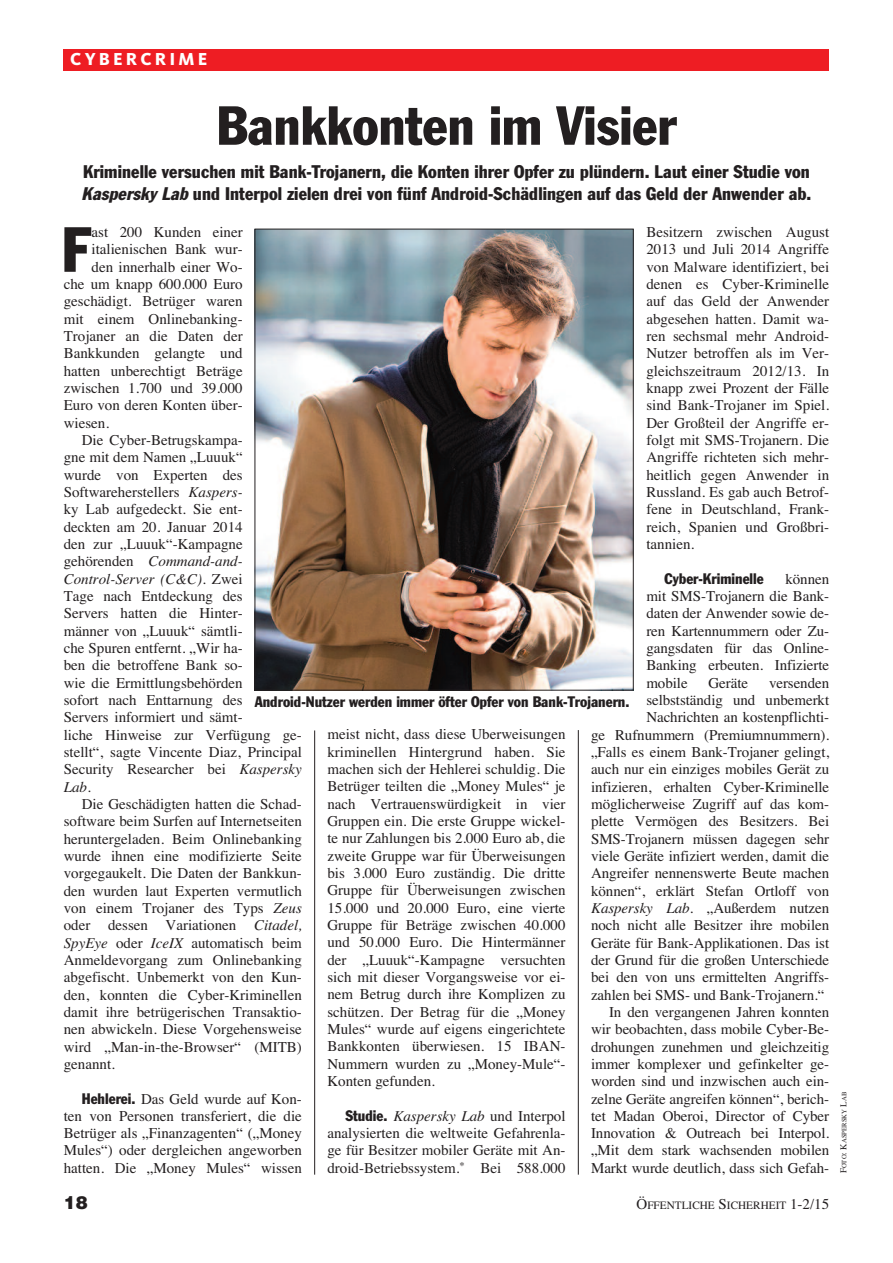
<style>
.page{position:relative;width:893px;height:1263px;background:#fff}
.page>*{position:absolute;margin:0;border:0;box-sizing:border-box;transform-origin:0 0}
.t1{font:condensed 62.55px "Franklin Gothic";color:#231f20}
.t2{font:condensed 54px "Franklin Gothic";color:#231f20}
.t3{font:condensed 18px/21.6px "Franklin Gothic";letter-spacing:.005em;color:#231f20}
.t4{font:800 18px "Kievit";letter-spacing:.175em;color:#fff}
.t5{font:900 18px "Helvetica";color:#231f20}
.t6{font:15px/17.2px "Times";letter-spacing:-.005em;color:#231f20;text-align:justify}
.t7{font:condensed 15px "Franklin Gothic";color:#231f20}
.t8{font:italic 15px "Times";color:#231f20}
.t9{font:11.25px "Times";color:#231f20}
.t10{font:6.75px "Times";color:#231f20}
.s1{font-style:italic}
.s2{font-style:normal}
.s3{font-family:"Franklin Gothic";font-stretch:condensed}
.s4{font-size:15px}
.s5{font-size:9px}
</style>
<div class="page">
<hr style="left:314px;top:730px;width:1px;height:445px;background:#231f20">
<hr style="left:578px;top:730px;width:1px;height:445px;background:#231f20">
<div style="left:64px;top:49px;width:765px;height:21px;background:#ee1d23"></div>
<img style="left:257px;top:231px;width:375px;height:457px">
<p class="t4" style="left:70px;top:53px;width:139px">CYBERCRIME</p>
<h2 class="t2" style="left:217px;top:106px;width:461px">Bankkonten im Visier</h2>
<p class="t3" style="left:82px;top:162px;width:731px">Kriminelle versuchen mit Bank-Trojanern, die Konten ihrer Opfer zu plündern. Laut einer Studie von<br><span class="s1">Kaspersky Lab</span>und Interpol zielen drei von fünf Android-Schädlingen auf das Geld der Anwender ab.</p>
<h1 class="t1" style="left:62px;top:227px;width:32px">F</h1>
<p class="t6" style="left:92px;top:223px;width:153px">ast 200 Kunden einer</p>
<p class="t6" style="left:646px;top:223px;width:184px">Besitzern zwischen August 2013 und Juli 2014 Angriffe von Malware identifiziert, bei denen es Cyber-Kriminelle auf das Geld der Anwender abgesehen hatten. Damit wa&shy;ren sechsmal mehr Android-Nutzer betroffen als im Ver&shy;gleichszeitraum 2012/13. In knapp zwei Prozent der Fälle sind Bank-Trojaner im Spiel.<br>Der Großteil der Angriffe er&shy;folgt mit SMS-Trojanern. Die Angriffe richteten sich mehr&shy;heitlich gegen Anwender in Russland. Es gab auch Betrof&shy;fene in Deutschland, Frank&shy;reich, Spanien und Großbri&shy;tannien.</p>
<p class="t7" style="left:664px;top:573px;width:101px">Cyber-Kriminelle</p>
<p class="t6" style="left:92px;top:241px;width:153px">italienischen Bank wur-</p>
<p class="t6" style="left:92px;top:258px;width:153px">den innerhalb einer Wo-</p>
<p class="t6" style="left:64px;top:275px;width:180px">che um knapp 600.000 Euro</p>
<p class="t6" style="left:64px;top:293px;width:180px">geschädigt. Betrüger waren</p>
<p class="t6" style="left:64px;top:310px;width:180px">mit einem Onlinebanking-</p>
<p class="t6" style="left:64px;top:327px;width:180px">Trojaner an die Daten der</p>
<p class="t6" style="left:64px;top:345px;width:180px">Bankkunden gelangte und</p>
<p class="t6" style="left:64px;top:362px;width:180px">hatten unberechtigt Beträge</p>
<p class="t6" style="left:64px;top:379px;width:180px">zwischen 1.700 und 39.000</p>
<p class="t6" style="left:64px;top:397px;width:180px">Euro von deren Konten über-</p>
<p class="t6" style="left:64px;top:414px;width:47px">wiesen.</p>
<p class="t6" style="left:82px;top:431px;width:162px">Die Cyber-Betrugskampa-</p>
<p class="t6" style="left:64px;top:449px;width:180px">gne mit dem Namen „Luuuk“</p>
<p class="t6" style="left:64px;top:466px;width:180px">wurde von Experten des</p>
<p class="t6" style="left:64px;top:483px;width:180px">Softwareherstellers <span class="s1">Kaspers-</span></p>
<p class="t6" style="left:64px;top:501px;width:180px">ky Lab aufgedeckt. Sie ent-</p>
<p class="t6" style="left:64px;top:518px;width:180px">deckten am 20. Januar 2014</p>
<p class="t6" style="left:64px;top:535px;width:180px">den zur „Luuuk“-Kampagne</p>
<p class="t8" style="left:64px;top:552px;width:180px"><span class="s2">gehörenden</span> Command-and-</p>
<p class="t8" style="left:64px;top:570px;width:180px">Control-Server (C&amp;C). <span class="s2">Zwei</span></p>
<p class="t6" style="left:64px;top:587px;width:180px">Tage nach Entdeckung des</p>
<p class="t6" style="left:64px;top:604px;width:180px">Servers hatten die Hinter-</p>
<p class="t6" style="left:64px;top:622px;width:180px">männer von „Luuuk“ sämtli-</p>
<p class="t6" style="left:64px;top:639px;width:180px">che Spuren entfernt. „Wir ha-</p>
<p class="t6" style="left:64px;top:656px;width:180px">ben die betroffene Bank so-</p>
<p class="t6" style="left:64px;top:674px;width:180px">wie die Ermittlungsbehörden</p>
<p class="t6" style="left:64px;top:691px;width:180px">sofort nach Enttarnung des</p>
<p class="t6" style="left:64px;top:708px;width:180px">Servers informiert und sämt-</p>
<p class="t6" style="left:64px;top:726px;width:240px">liche Hinweise zur Verfügung ge-</p>
<p class="t6" style="left:64px;top:743px;width:240px">stellt“, sagte Vincente Diaz, Principal</p>
<p class="t6" style="left:64px;top:760px;width:240px">Security Researcher bei <span class="s1">Kaspersky</span></p>
<p class="t8" style="left:64px;top:778px;width:29px">Lab.</p>
<p class="t6" style="left:64px;top:795px;width:240px;text-indent:18px">Die Geschädigten hatten die Schad&shy;software beim Surfen auf Internetseiten heruntergeladen. Beim Onlinebanking wurde ihnen eine modifizierte Seite vorgegaukelt. Die Daten der Bankkun&shy;den wurden laut Experten vermutlich von einem Trojaner des Typs <span class="s1">Zeus </span>oder dessen Variationen <span class="s1">Citadel, SpyEye</span> oder <span class="s1">IceIX</span> automatisch beim Anmeldevorgang zum Onlinebanking abgefischt. Unbemerkt von den Kun&shy;den, konnten die Cyber-Kriminellen damit ihre betrügerischen Transaktio&shy;nen abwickeln. Diese Vorgehensweise wird „Man-in-the-Browser“ (MITB) genannt.</p>
<p class="t6" style="left:64px;top:1090px;width:240px;text-indent:18px"><span class="s3">Hehlerei.</span> Das Geld wurde auf Kon&shy;ten von Personen transferiert, die die Betrüger als „Finanzagenten“ („Money Mules“) oder dergleichen angeworben hatten. Die „Money Mules“ wissen</p>
<p class="t6" style="left:646px;top:570px;width:184px;text-indent:139px">können mit SMS-Trojanern die Bank&shy;daten der Anwender sowie de&shy;ren Kartennummern oder Zu&shy;gangsdaten für das Online-Banking erbeuten. Infizierte mobile</p>
<p class="t6" style="left:708px;top:674px;width:41px">Geräte</p>
<p class="t6" style="left:769px;top:674px;width:62px">versenden</p>
<p class="t6" style="left:646px;top:691px;width:184px">selbstständig und unbemerkt</p>
<p class="t6" style="left:646px;top:708px;width:184px">Nachrichten an kostenpflichti-</p>
<p class="t6" style="left:591px;top:726px;width:240px">ge Rufnummern (Premiumnummern).</p>
<p class="t6" style="left:591px;top:743px;width:240px">„Falls es einem Bank-Trojaner gelingt,</p>
<p class="t6" style="left:591px;top:760px;width:240px">auch nur ein einziges mobiles Gerät zu</p>
<p class="t6" style="left:591px;top:778px;width:240px">infizieren, erhalten Cyber-Kriminelle</p>
<p class="t6" style="left:591px;top:795px;width:240px">möglicherweise Zugriff auf das kom-</p>
<p class="t6" style="left:591px;top:812px;width:240px">plette Vermögen des Besitzers. Bei</p>
<p class="t6" style="left:591px;top:830px;width:240px">SMS-Trojanern müssen dagegen sehr</p>
<p class="t6" style="left:591px;top:847px;width:240px">viele Geräte infiziert werden, damit die</p>
<p class="t6" style="left:591px;top:864px;width:240px">Angreifer nennenswerte Beute machen</p>
<p class="t6" style="left:591px;top:882px;width:240px">können“, erklärt Stefan Ortloff von</p>
<p class="t6" style="left:591px;top:899px;width:240px"><span class="s1">Kaspersky Lab.</span> „Außerdem nutzen</p>
<p class="t6" style="left:591px;top:916px;width:240px">noch nicht alle Besitzer ihre mobilen</p>
<p class="t6" style="left:591px;top:934px;width:240px">Geräte für Bank-Applikationen. Das ist</p>
<p class="t6" style="left:591px;top:951px;width:240px">der Grund für die großen Unterschiede</p>
<p class="t6" style="left:591px;top:968px;width:240px">bei den von uns ermittelten Angriffs-</p>
<p class="t6" style="left:591px;top:986px;width:235px">zahlen bei SMS- und Bank-Trojanern.“</p>
<p class="t6" style="left:609px;top:1003px;width:222px">In den vergangenen Jahren konnten</p>
<p class="t6" style="left:591px;top:1020px;width:240px">wir beobachten, dass mobile Cyber-Be-</p>
<p class="t6" style="left:591px;top:1038px;width:240px">drohungen zunehmen und gleichzeitig</p>
<p class="t6" style="left:591px;top:1055px;width:240px">immer komplexer und gefinkelter ge-</p>
<p class="t6" style="left:591px;top:1072px;width:240px">worden sind und inzwischen auch ein-</p>
<p class="t6" style="left:591px;top:1090px;width:240px">zelne Geräte angreifen können“, berich-</p>
<p class="t6" style="left:591px;top:1107px;width:240px">tet Madan Oberoi, Director of Cyber</p>
<p class="t6" style="left:591px;top:1124px;width:240px">Innovation &amp; Outreach bei Interpol.</p>
<p class="t6" style="left:591px;top:1142px;width:240px">„Mit dem stark wachsenden mobilen</p>
<p class="t6" style="left:591px;top:1159px;width:240px">Markt wurde deutlich, dass sich Gefah-</p>
<p class="t7" style="left:255px;top:696px;width:376px">Android-Nutzer werden immer öfter Opfer von Bank-Trojanern.</p>
<p class="t6" style="left:327px;top:725px;width:240px">meist nicht, dass diese Überweisungen kriminellen Hintergrund haben. Sie machen sich der Hehlerei schuldig. Die Betrüger teilten die „Money Mules“ je nach Vertrauenswürdigkeit in vier Gruppen ein. Die erste Gruppe wickel&shy;te nur Zahlungen bis 2.000 Euro ab, die zweite Gruppe war für Überweisungen bis 3.000 Euro zuständig. Die dritte Gruppe für Überweisungen zwischen 15.000 und 20.000 Euro, eine vierte Gruppe für Beträge zwischen 40.000 und 50.000 Euro. Die Hintermänner der „Luuuk“-Kampagne versuchten sich mit dieser Vorgangsweise vor ei&shy;nem Betrug durch ihre Komplizen zu schützen. Der Betrag für die „Money Mules“ wurde auf eigens eingerichtete Bankkonten überwiesen. 15 IBAN-Nummern wurden zu „Money-Mule“- Konten gefunden.</p>
<p class="t6" style="left:327px;top:1107px;width:240px;text-indent:18px"><span class="s3">Studie.</span> <span class="s1">Kaspersky Lab</span> und Interpol analysierten die weltweite Gefahrenla&shy;ge für Besitzer mobiler Geräte mit An&shy;droid-Betriebssystem.<sup>*</sup> Bei 588.000</p>
<p class="t5" style="left:64px;top:1192px;width:26px">18</p>
<p class="t9" style="left:636px;top:1198px;width:194px"><span class="s4">Ö</span>FFENTLICHE <span class="s4">S</span>ICHERHEIT <span class="s4">1-2/15</span></p>
<p class="t10" style="left:840px;top:1173px;width:83px;rotate:-90deg"><span class="s5">F</span>OTO<span class="s5">: K</span>ASPERSKY <span class="s5">L</span>AB</p>
</div>
